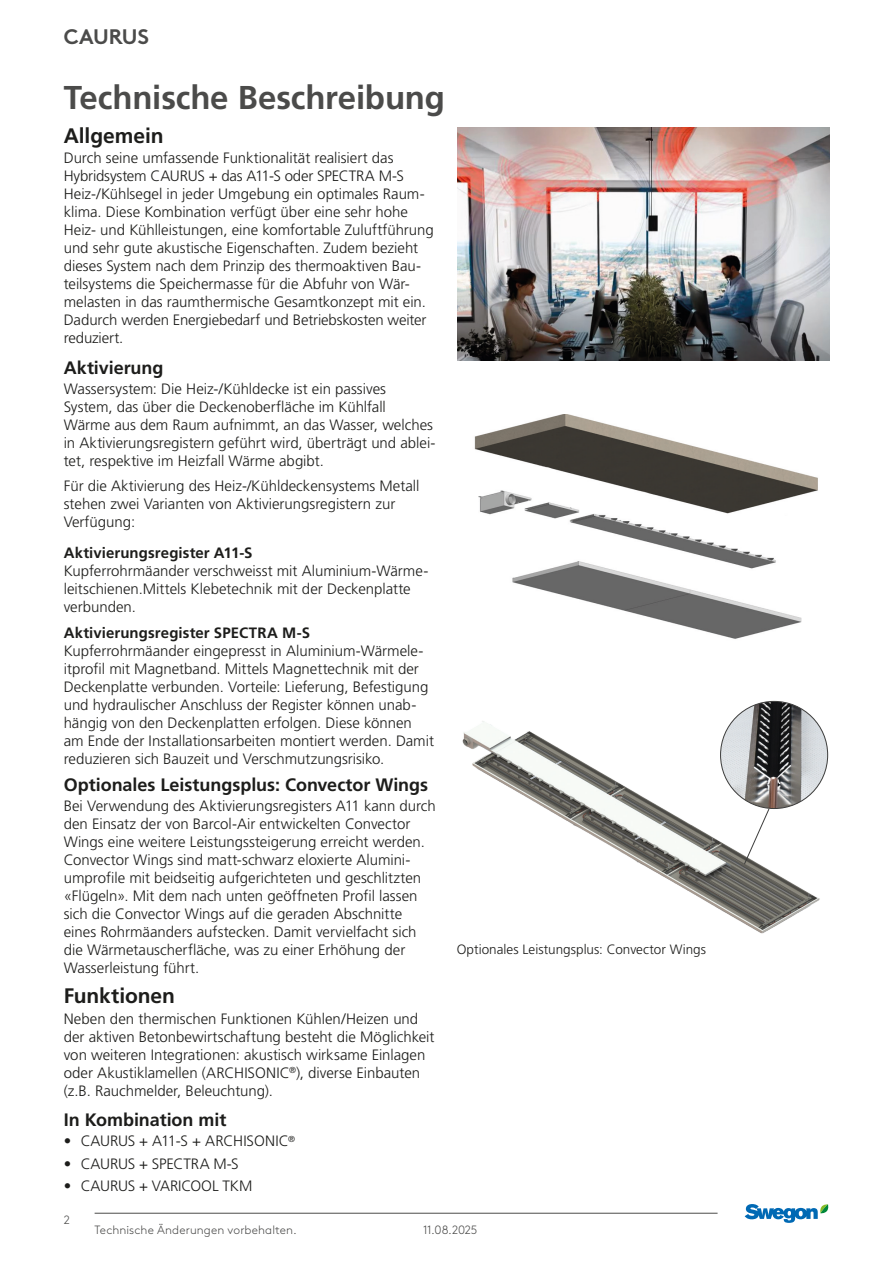
<style>
.page{position:relative;width:893px;height:1263px;background:#fff}
.page>*{position:absolute;margin:0;border:0;box-sizing:border-box;transform-origin:0 0}
.t1{font:700 33px "Frutiger LT Pro";letter-spacing:-.005em;color:#4b4b4a}
.t2{font:700 21px "Frutiger LT Pro";color:#1d1d1b}
.t3{font:700 21px "Swegon Brown";color:#4b4b4a}
.t4{font:700 18px "Frutiger LT Pro";color:#1d1d1b}
.t5{font:300 15px/18px "Frutiger LT Pro";color:#1d1d1b}
.t6{font:700 15px "Frutiger LT Pro";letter-spacing:.005em;color:#1d1d1b}
.t7{font:300 13.5px "Frutiger LT Pro";color:#1d1d1b}
.t8{font:300 12px "Swegon Brown";letter-spacing:.01em;color:#4b4b4a}
</style>
<div class="page">
<hr style="left:95px;top:1213px;width:623px;height:1px;background:#4b4b4a">
<svg style="left:745px;top:1204px;width:84px;height:19px"></svg>
<img style="left:474px;top:414px;width:344px;height:225px">
<img style="left:457px;top:128px;width:372px;height:232px">
<img style="left:462px;top:700px;width:366px;height:234px">
<img style="left:720px;top:701px;width:108px;height:107px;border-radius:54px">
<svg style="left:743px;top:808px;width:27px;height:57px"></svg>
<h2 class="t3" style="left:64px;top:20px;width:87px">CAURUS</h2>
<h1 class="t1" style="left:64px;top:77px;width:383px">Technische Beschreibung</h1>
<h2 class="t2" style="left:64px;top:124px;width:101px">Allgemein</h2>
<p class="t5" style="left:64px;top:149px;width:372px">Durch seine umfassende Funktionalität realisiert das Hybridsystem CAURUS + das A11-S oder SPECTRA M-S Heiz-/Kühlsegel in jeder Umgebung ein optimales Raum&shy;klima. Diese Kombination verfügt über eine sehr hohe Heiz- und Kühlleistungen, eine komfortable Zuluftführung und sehr gute akustische Eigenschaften. Zudem bezieht dieses System nach dem Prinzip des thermoaktiven Bau&shy;teilsystems die Speichermasse für die Abfuhr von Wär&shy;melasten in das raumthermische Gesamtkonzept mit ein.<br>Dadurch werden Energiebedarf und Betriebskosten weiter reduziert.</p>
<p class="t4" style="left:64px;top:357px;width:101px">Aktivierung</p>
<p class="t5" style="left:64px;top:380px;width:373px">Wassersystem: Die Heiz-/Kühldecke ist ein passives System, das über die Deckenoberfläche im Kühlfall Wärme aus dem Raum aufnimmt, an das Wasser, welches in Aktivierungsregistern geführt wird, überträgt und ablei&shy;tet, respektive im Heizfall Wärme abgibt.</p>
<p class="t5" style="left:64px;top:477px;width:357px">Für die Aktivierung des Heiz-/Kühldeckensystems Metall stehen zwei Varianten von Aktivierungsregistern zur<br>Verfügung:</p>
<p class="t6" style="left:64px;top:543px;width:190px">Aktivierungsregister A11-S</p>
<p class="t5" style="left:64px;top:561px;width:366px">Kupferrohrmäander verschweisst mit Aluminium-Wärme&shy;leitschienen.Mittels Klebetechnik mit der Deckenplatte verbunden.</p>
<p class="t6" style="left:64px;top:624px;width:248px">Aktivierungsregister SPECTRA M-S</p>
<p class="t5" style="left:64px;top:642px;width:372px">Kupferrohrmäander eingepresst in Aluminium-Wärmele&shy;itprofil mit Magnetband. Mittels Magnettechnik mit der Deckenplatte verbunden. Vorteile: Lieferung, Befestigung und hydraulischer Anschluss der Register können unab&shy;hängig von den Deckenplatten erfolgen. Diese können am Ende der Installationsarbeiten montiert werden. Damit reduzieren sich Bauzeit und Verschmutzungsrisiko.</p>
<p class="t4" style="left:64px;top:773px;width:366px">Optionales Leistungsplus: Convector Wings</p>
<p class="t5" style="left:64px;top:796px;width:374px">Bei Verwendung des Aktivierungsregisters A11 kann durch den Einsatz der von Barcol-Air entwickelten Convector Wings eine weitere Leistungssteigerung erreicht werden.<br>Convector Wings sind matt-schwarz eloxierte Alumini&shy;umprofile mit beidseitig aufgerichteten und geschlitzten «Flügeln». Mit dem nach unten geöffneten Profil lassen sich die Convector Wings auf die geraden Abschnitte eines Rohrmäanders aufstecken. Damit vervielfacht sich die Wärmetauscherfläche, was zu einer Erhöhung der Wasserleistung führt.</p>
<h2 class="t2" style="left:64px;top:984px;width:113px">Funktionen</h2>
<p class="t5" style="left:64px;top:1009px;width:372px">Neben den thermischen Funktionen Kühlen/Heizen und der aktiven Betonbewirtschaftung besteht die Möglichkeit von weiteren Integrationen: akustisch wirksame Einlagen oder Akustiklamellen (ARCHISONIC<sup>®</sup>), diverse Einbauten (z.B. Rauchmelder, Beleuchtung).</p>
<p class="t4" style="left:64px;top:1109px;width:164px">In Kombination mit</p>
<p class="t5" style="left:64px;top:1132px;width:233px">• CAURUS + A11-S + ARCHISONIC<sup>®</sup></p>
<p class="t5" style="left:64px;top:1155px;width:177px">• CAURUS + SPECTRA M-S</p>
<p class="t5" style="left:64px;top:1177px;width:190px">• CAURUS + VARICOOL TKM</p>
<p class="t7" style="left:457px;top:941px;width:251px">Optionales Leistungsplus: Convector Wings</p>
<p class="t8" style="left:64px;top:1211px;width:8px">2</p>
<p class="t8" style="left:95px;top:1221px;width:204px">Technische Änderungen vorbehalten.</p>
<p class="t8" style="left:423px;top:1221px;width:56px">11.08.2025</p>
</div>
